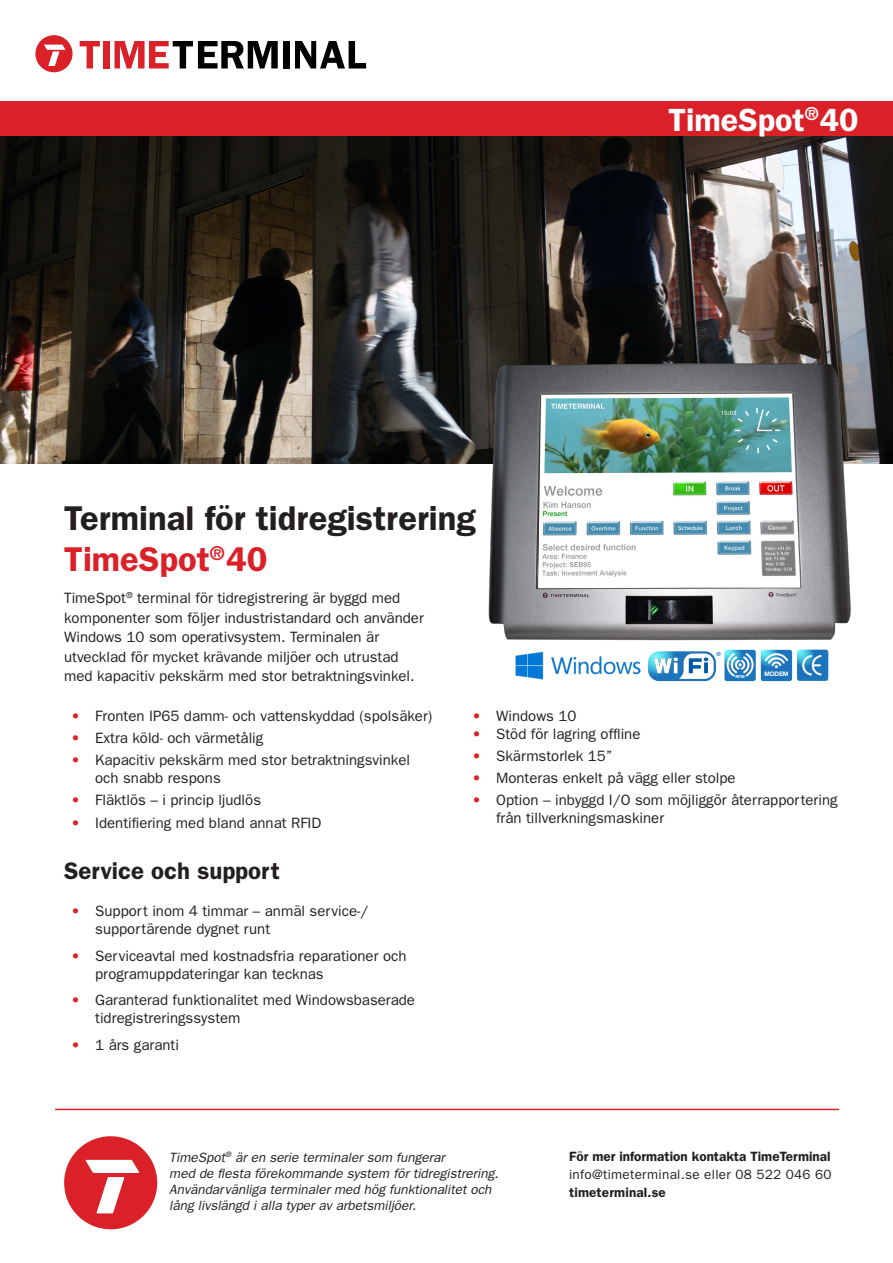
<style>
.page{position:relative;width:893px;height:1263px;background:#fff}
.page>*{position:absolute;margin:0;border:0;box-sizing:border-box;transform-origin:0 0}
.t1{font:600 34.5px "Franklin Gothic";color:#231f20}
.t2{font:600 34.5px "Franklin Gothic";color:#da2128}
.t3{font:600 32.25px "Franklin Gothic";color:#fff}
.t4{font:600 24px "Franklin Gothic";color:#231f20}
.t5{font:15px/18px "Franklin Gothic";color:#231f20}
.t6{font:italic 13.5px/16.2px "Franklin Gothic";color:#231f20}
.t7{font:600 13.5px "Franklin Gothic";color:#231f20}
.t8{font:13.5px "Franklin Gothic";letter-spacing:.02em;color:#231f20}
.t9{font:700 6.15px "Helvetica Neue LT Std";letter-spacing:-.025em;color:#fff}
.t10{font:500 5.7px "Helvetica Neue LT Std";color:#005baa}
.t11{font:800 3.9px "Helvetica Neue LT Std";color:#fff}
.s1{color:#da2128}
</style>
<div class="page">
<svg style="left:80px;top:41px;width:20px;height:27px"></svg>
<div style="left:103px;top:41px;width:7px;height:27px;background:#da2128"></div>
<svg style="left:115px;top:41px;width:163px;height:27px"></svg>
<div style="left:283px;top:41px;width:7px;height:27px;background:#000001"></div>
<svg style="left:295px;top:41px;width:71px;height:27px"></svg>
<div style="left:35px;top:35px;width:38px;height:37px;background:#da2128;border-radius:50%"></div>
<svg style="left:44px;top:45px;width:21px;height:21px"></svg>
<div style="left:0;top:101px;width:893px;height:35px;background:#da2128"></div>
<hr style="left:55px;top:1109px;width:784px;height:1px;background:#da2128">
<div style="left:64px;top:1136px;width:93px;height:93px;background:#da2128;border-radius:50%"></div>
<svg style="left:86px;top:1160px;width:53px;height:53px"></svg>
<img style="left:0;top:136px;width:893px;height:327px">
<img style="left:417px;top:364px;width:476px;height:276px">
<svg style="left:653px;top:651px;width:63px;height:30px"></svg>
<svg style="left:724px;top:650px;width:104px;height:31px"></svg>
<img style="left:515px;top:640px;width:138px;height:40px">
<p class="t3" style="left:668px;top:101px;width:192px">TimeSpot<sup>®</sup>40</p>
<p class="t1" style="left:64px;top:497px;width:413px">Terminal för tidregistrering</p>
<p class="t2" style="left:64px;top:539px;width:205px">TimeSpot<sup>®</sup>40</p>
<p class="t5" style="left:64px;top:588px;width:361px;line-height:19.5px">TimeSpot<sup>®</sup> terminal för tidregistrering är byggd med komponenter som följer industristandard och använder Windows 10 som operativsystem. Terminalen är utvecklad för mycket krävande miljöer och utrustad med kapacitiv pekskärm med stor betraktningsvinkel.</p>
<p class="t5" style="left:71px;top:706px;width:363px"><span class="s1">•</span> Fronten IP65 damm- och vattenskyddad (spolsäker)</p>
<p class="t5" style="left:71px;top:728px;width:194px"><span class="s1">•</span> Extra köld- och värmetålig</p>
<p class="t5" style="left:95px;top:751px;width:316px;text-indent:-24px"><span class="s1">•</span> Kapacitiv pekskärm med stor betraktningsvinkel och snabb respons</p>
<p class="t5" style="left:71px;top:791px;width:191px"><span class="s1">•</span> Fläktlös – i princip ljudlös</p>
<p class="t5" style="left:71px;top:813px;width:252px"><span class="s1">•</span> Identifiering med bland annat RFID</p>
<p class="t10" style="left:717px;top:651px;width:6px">®</p>
<p class="t9" style="left:764px;top:670px;width:26px">MODEM</p>
<p class="t11" style="left:735px;top:674px;width:11px">RFID</p>
<p class="t5" style="left:472px;top:706px;width:106px"><span class="s1">•</span> Windows 10</p>
<p class="t5" style="left:472px;top:724px;width:170px"><span class="s1">•</span> Stöd för lagring offline</p>
<p class="t5" style="left:472px;top:746px;width:142px"><span class="s1">•</span> Skärmstorlek 15”</p>
<p class="t5" style="left:472px;top:769px;width:265px"><span class="s1">•</span> Monteras enkelt på vägg eller stolpe</p>
<p class="t5" style="left:496px;top:791px;width:343px;text-indent:-24px"><span class="s1">•</span> Option – inbyggd I/O som möjliggör återrapportering från tillverkningsmaskiner</p>
<p class="t4" style="left:64px;top:857px;width:217px">Service och support</p>
<p class="t5" style="left:95px;top:902px;width:275px;text-indent:-24px"><span class="s1">•</span> Support inom 4 timmar – anmäl service-/ supportärende dygnet runt</p>
<p class="t5" style="left:95px;top:946px;width:313px;text-indent:-24px"><span class="s1">•</span> Serviceavtal med kostnadsfria reparationer och programuppdateringar kan tecknas</p>
<p class="t5" style="left:95px;top:991px;width:321px;text-indent:-24px"><span class="s1">•</span> Garanterad funktionalitet med Windowsbaserade tidregistreringssystem</p>
<p class="t5" style="left:71px;top:1035px;width:109px"><span class="s1">•</span> 1 års garanti</p>
<p class="t6" style="left:169px;top:1149px;width:331px">TimeSpot<sup>®</sup> är en serie terminaler som fungerar<br>med de flesta förekommande system för tidregistrering.<br>Användarvänliga terminaler med hög funktionalitet och lång livslängd i alla typer av arbetsmiljöer.</p>
<p class="t7" style="left:569px;top:1149px;width:263px">För mer information kontakta TimeTerminal</p>
<p class="t8" style="left:569px;top:1167px;width:264px">info@timeterminal.se eller 08 522 046 60</p>
<p class="t7" style="left:569px;top:1185px;width:98px">timeterminal.se</p>
</div>
